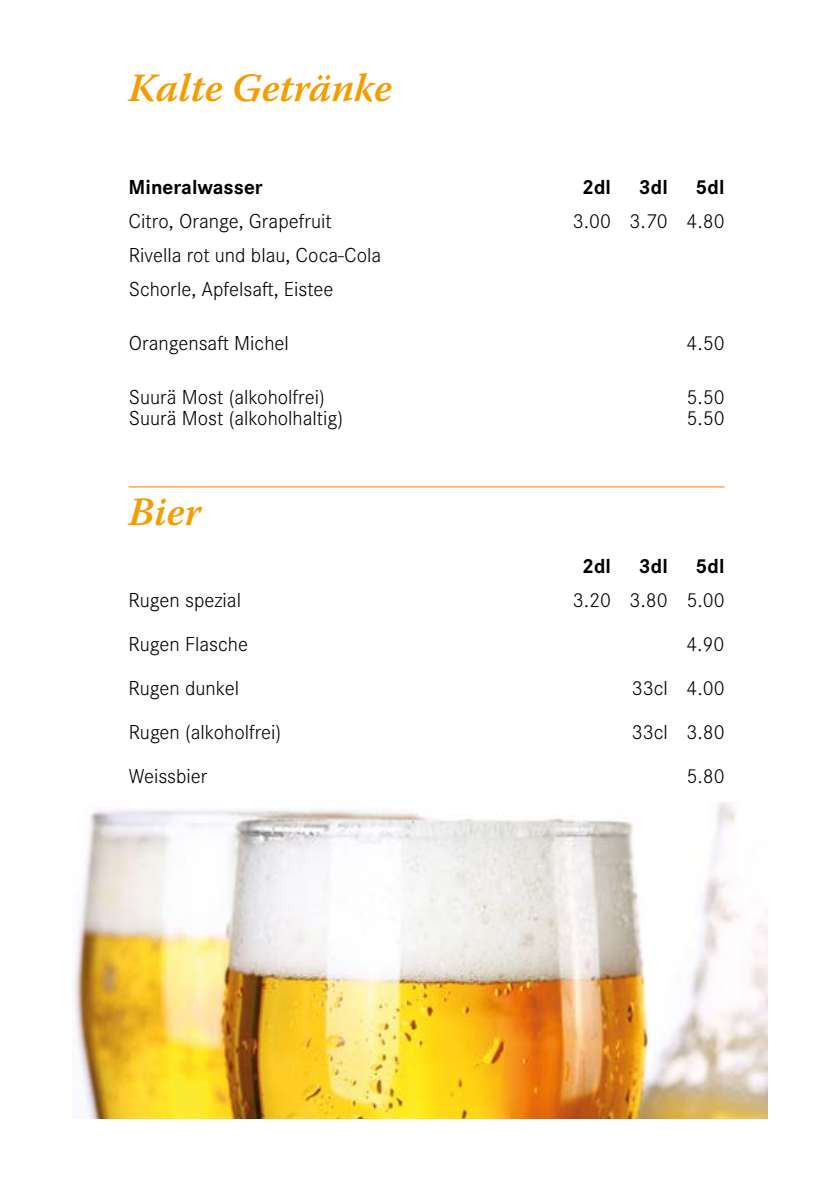
<style>
.page{position:relative;width:840px;height:1191px;background:#fff}
.page>*{position:absolute;margin:0;border:0;box-sizing:border-box;transform-origin:0 0}
.t1{font:italic 600 40px "Warnock Pro";color:#f59c00}
.t2{font:300 21px/34px "Corporate S Pro";color:#000}
.t3{font:700 21px "Corporate S Pro";color:#000}
</style>
<div class="page">
<img style="left:74px;top:802px;width:693px;height:317px">
<hr style="left:129px;top:486px;width:595px;height:1px;background:#ef7d00">
<h1 class="t1" style="left:129px;top:64px;width:264px">Kalte Getränke</h1>
<p class="t3" style="left:129px;top:170px;width:135px">Mineralwasser</p>
<p class="t3" style="left:581px;top:170px;width:30px">2dl</p>
<p class="t3" style="left:638px;top:170px;width:30px">3dl</p>
<p class="t3" style="left:695px;top:170px;width:30px">5dl</p>
<p class="t2" style="left:129px;top:203px;width:204px">Citro, Orange, Grapefruit</p>
<p class="t2" style="left:572px;top:203px;width:153px">3.00 3.70 4.80</p>
<p class="t2" style="left:129px;top:237px;width:254px">Rivella rot und blau, Coca-Cola<br>Schorle, Apfelsaft, Eistee</p>
<p class="t2" style="left:129px;top:325px;width:162px">Orangensaft Michel</p>
<p class="t2" style="left:686px;top:325px;width:40px">4.50</p>
<p class="t2" style="left:129px;top:379px;width:198px">Suurä Most (alkoholfrei)</p>
<p class="t2" style="left:686px;top:379px;width:40px">5.50</p>
<p class="t2" style="left:129px;top:400px;width:216px">Suurä Most (alkoholhaltig)</p>
<p class="t2" style="left:686px;top:400px;width:40px">5.50</p>
<h1 class="t1" style="left:129px;top:488px;width:74px">Bier</h1>
<p class="t3" style="left:581px;top:549px;width:30px">2dl</p>
<p class="t3" style="left:638px;top:549px;width:30px">3dl</p>
<p class="t3" style="left:695px;top:549px;width:30px">5dl</p>
<p class="t2" style="left:129px;top:582px;width:114px">Rugen spezial</p>
<p class="t2" style="left:572px;top:582px;width:153px">3.20 3.80 5.00</p>
<p class="t2" style="left:129px;top:626px;width:121px">Rugen Flasche</p>
<p class="t2" style="left:686px;top:626px;width:40px">4.90</p>
<p class="t2" style="left:129px;top:670px;width:112px">Rugen dunkel</p>
<p class="t2" style="left:631px;top:670px;width:94px">33cl 4.00</p>
<p class="t2" style="left:129px;top:714px;width:154px">Rugen (alkoholfrei)</p>
<p class="t2" style="left:631px;top:714px;width:94px">33cl 3.80</p>
<p class="t2" style="left:129px;top:758px;width:80px">Weissbier</p>
<p class="t2" style="left:686px;top:758px;width:40px">5.80</p>
</div>
